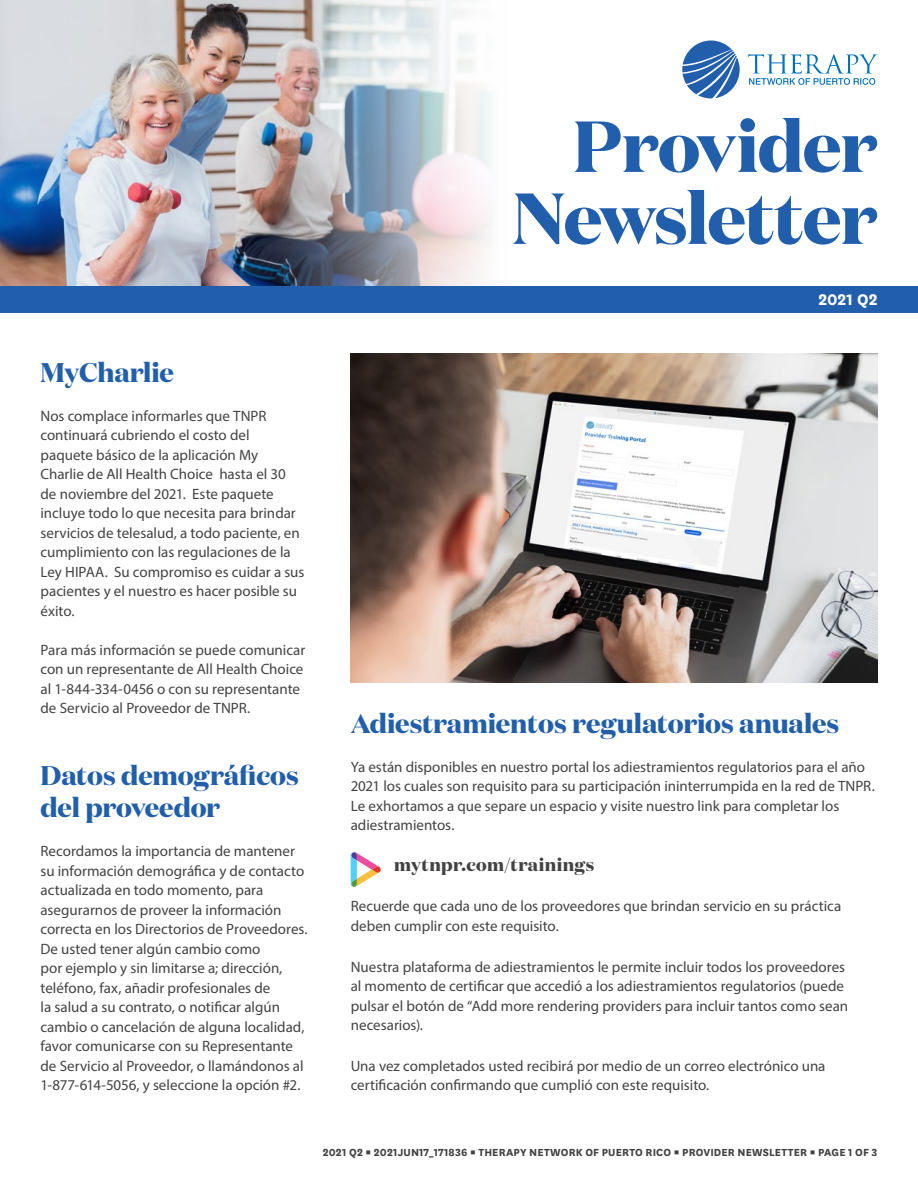
<style>
.page{position:relative;width:918px;height:1188px;background:#fff}
.page>*{position:absolute;margin:0;border:0;box-sizing:border-box;transform-origin:0 0}
.t1{font:700 72px/72px "Domaine Display";letter-spacing:-.015em;color:#215eac;text-align:right}
.t2{font:700 27px/32.4px "Domaine Display";letter-spacing:-.005em;color:#215eac}
.t3{font:700 18px "Domaine Display";letter-spacing:.025em;color:#444344}
.t4{font:700 18px "National";color:#fff}
.t5{font:15px/19.5px "Myriad Pro";color:#444344}
.t6{font:700 12px "National";letter-spacing:.01em;color:#414042}
</style>
<div class="page">
<img style="left:0;top:0;width:491px;height:286px">
<svg style="left:748px;top:54px;width:129px;height:31px"></svg>
<svg style="left:682px;top:40px;width:58px;height:58px"></svg>
<div style="left:1px;top:286px;width:917px;height:27px;background:#215eac"></div>
<svg style="left:350px;top:852px;width:31px;height:35px"></svg>
<img style="left:351px;top:354px;width:527px;height:329px">
<h2 class="t2" style="left:40px;top:355px;width:135px">MyCharlie</h2>
<p class="t5" style="left:40px;top:405px;width:265px">Nos complace informarles que TNPR continuará cubriendo el costo del paquete básico de la aplicación My Charlie de All Health Choice hasta el 30 de noviembre del 2021. Este paquete incluye todo lo que necesita para brindar servicios de telesalud, a todo paciente, en cumplimiento con las regulaciones de la Ley HIPAA. Su compromiso es cuidar a sus pacientes y el nuestro es hacer posible su éxito.</p>
<p class="t5" style="left:40px;top:639px;width:266px">Para más información se puede comunicar con un representante de All Health Choice al 1-844-334-0456 o con su representante de Servicio al Proveedor de TNPR.</p>
<h2 class="t2" style="left:40px;top:759px;width:260px">Datos demográficos del proveedor</h2>
<p class="t5" style="left:40px;top:841px;width:269px">Recordamos la importancia de mantener su información demográfica y de contacto actualizada en todo momento, para asegurarnos de proveer la información correcta en los Directorios de Proveedores.<br>De usted tener algún cambio como<br>por ejemplo y sin limitarse a; dirección, teléfono, fax, añadir profesionales de<br>la salud a su contrato, o notificar algún cambio o cancelación de alguna localidad, favor comunicarse con su Representante de Servicio al Proveedor, o llamándonos al 1-877-614-5056, y seleccione la opción #2.</p>
<h1 class="t1" style="left:513px;top:110px;width:366px">Provider<br>Newsletter</h1>
<p class="t4" style="left:818px;top:287px;width:61px">2021 Q2</p>
<h2 class="t2" style="left:351px;top:707px;width:490px">Adiestramientos regulatorios anuales</h2>
<p class="t5" style="left:351px;top:757px;width:526px">Ya están disponibles en nuestro portal los adiestramientos regulatorios para el año 2021 los cuales son requisito para su participación ininterrumpida en la red de TNPR.<br>Le exhortamos a que separe un espacio y visite nuestro link para completar los adiestramientos.</p>
<p class="t3" style="left:394px;top:853px;width:202px">mytnpr.com/trainings</p>
<p class="t5" style="left:351px;top:896px;width:492px">Recuerde que cada uno de los proveedores que brindan servicio en su práctica deben cumplir con este requisito.</p>
<p class="t5" style="left:351px;top:957px;width:499px">Nuestra plataforma de adiestramientos le permite incluir todos los proveedores al momento de certificar que accedió a los adiestramientos regulatorios (puede pulsar el botón de “Add more rendering providers para incluir tantos como sean necesarios).</p>
<p class="t5" style="left:351px;top:1056px;width:476px">Una vez completados usted recibirá por medio de un correo electrónico una certificación confirmando que cumplió con este requisito.</p>
<p class="t6" style="left:323px;top:1144px;width:556px">2021 Q2 ▪ 2021JUN17_171836 ▪ THERAPY NETWORK OF PUERTO RICO ▪ PROVIDER NEWSLETTER ▪ PAGE 1 OF 3</p>
</div>
